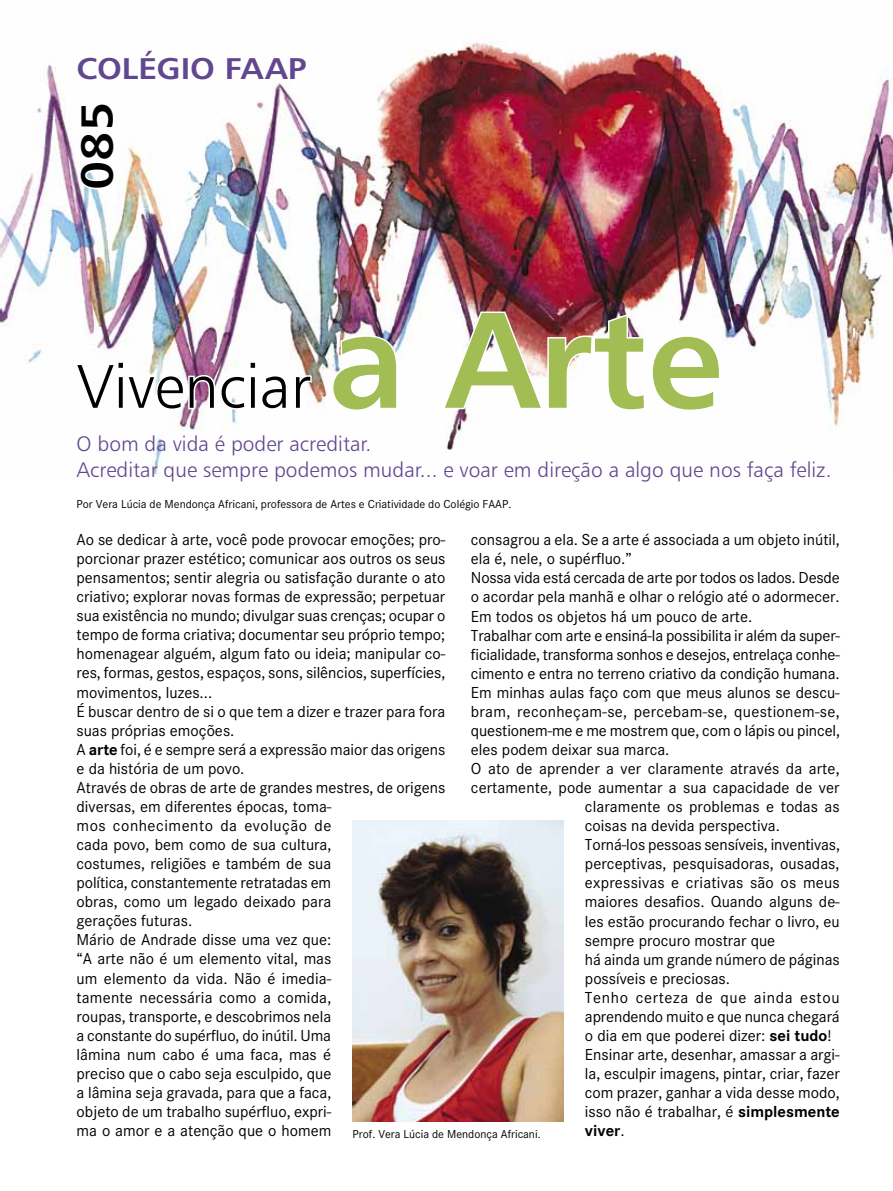
<style>
.page{position:relative;width:893px;height:1191px;background:#fff}
.page>*{position:absolute;margin:0;border:0;box-sizing:border-box;transform-origin:0 0}
.t1{font:61.5px "Humanist 777 BT Light B";color:#000}
.t2{font:45px "Humanist 777 BT Bold B";color:#000;scale:1.1 1}
.t3{font:30px "Humanist 777 BT Bold B";letter-spacing:-.005em;color:#614790;scale:1.1 1}
.t4{font:21px/25.5px "Humanist 777 BT Light B";color:#614790}
.t5{font:16.5px/19px "Corporate S";color:#000}
.t6{font:16.5px "Corporate S";letter-spacing:.02em;color:#000}
.t7{font:16.5px "Corporate S";letter-spacing:.04em;color:#000}
.t8{font:700 16.5px "Corporate S";color:#000}
.t9{font:12px "Corporate S";color:#000}
.s1{font-family:"Humanist 777 BT Bold B";font-size:136.5px;color:#a2bd54}
.s2{font-weight:700}
.s3{font-weight:400}
</style>
<div class="page">
<img style="left:0;top:41px;width:893px;height:435px">
<svg style="left:78px;top:102px;width:38px;height:89px"></svg>
<svg style="left:73px;top:361px;width:45px;height:51px"></svg>
<svg style="left:125px;top:373px;width:123px;height:41px"></svg>
<svg style="left:259px;top:373px;width:55px;height:38px"></svg>
<svg style="left:330px;top:334px;width:69px;height:78px"></svg>
<svg style="left:440px;top:309px;width:282px;height:103px"></svg>
<img style="left:353px;top:820px;width:211px;height:301px">
<svg style="left:75px;top:47px;width:106px;height:36px"></svg>
<svg style="left:189px;top:55px;width:27px;height:28px"></svg>
<svg style="left:224px;top:55px;width:85px;height:27px"></svg>
<h3 class="t3" style="left:77px;top:50px;width:211px">COLÉGIO FAAP</h3>
<h2 class="t2" style="left:69px;top:190px;width:82px;rotate:-90deg">085</h2>
<h1 class="t1" style="left:77px;top:348px;width:647px">Vivenciar <span class="s1">A ARTE</span></h1>
<p class="t4" style="left:77px;top:430px;width:757px">O bom da vida é poder acreditar.<br>Acreditar que sempre podemos mudar... e voar em direção a algo que nos faça feliz.</p>
<p class="t9" style="left:77px;top:498px;width:436px">Por Vera Lúcia de Mendonça Africani, professora de Artes e Criatividade do Colégio FAAP.</p>
<p class="t5" style="left:77px;top:530px;width:370px">Ao se dedicar à arte, você pode provocar emoções; pro&shy;porcionar prazer estético; comunicar aos outros os seus pensamentos; sentir alegria ou satisfação durante o ato criativo; explorar novas formas de expressão; perpetuar sua existência no mundo; divulgar suas crenças; ocupar o tempo de forma criativa; documentar seu próprio tempo; homenagear alguém, algum fato ou ideia; manipular co&shy;res, formas, gestos, espaços, sons, silêncios, superfícies, movimentos, luzes...<br>É buscar dentro de si o que tem a dizer e trazer para fora suas próprias emoções.<br>A <span class="s2">arte</span> foi, é e sempre será a expressão maior das origens e da história de um povo.<br>Através de obras de arte de grandes mestres, de origens diversas, em diferentes épocas, toma-<br>mos conhecimento da evolução de<br>cada povo, bem como de sua cultura,<br>costumes, religiões e também de sua<br>política, constantemente retratadas em<br>obras, como um legado deixado para<br>gerações futuras.<br>Mário de Andrade disse uma vez que:<br>“A arte não é um elemento vital, mas<br>um elemento da vida. Não é imedia-<br>tamente necessária como a comida,<br>roupas, transporte, e descobrimos nela<br>a constante do supérfluo, do inútil. Uma<br>lâmina num cabo é uma faca, mas é<br>preciso que o cabo seja esculpido, que<br>a lâmina seja gravada, para que a faca,<br>objeto de um trabalho supérfluo, expri-<br>ma o amor e a atenção que o homem</p>
<p class="t5" style="left:471px;top:530px;width:370px">consagrou a ela. Se a arte é associada a um objeto inútil,</p>
<p class="t5" style="left:471px;top:549px;width:162px">ela é, nele, o supérfluo.”</p>
<p class="t5" style="left:471px;top:568px;width:370px">Nossa vida está cercada de arte por todos os lados. Desde</p>
<p class="t5" style="left:471px;top:587px;width:370px">o acordar pela manhã e olhar o relógio até o adormecer.</p>
<p class="t5" style="left:471px;top:607px;width:283px">Em todos os objetos há um pouco de arte.</p>
<p class="t5" style="left:471px;top:626px;width:371px">Trabalhar com arte e ensiná-la possibilita ir além da super-</p>
<p class="t5" style="left:471px;top:645px;width:370px">ficialidade, transforma sonhos e desejos, entrelaça conhe-</p>
<p class="t5" style="left:471px;top:664px;width:370px">cimento e entra no terreno criativo da condição humana.</p>
<p class="t5" style="left:471px;top:683px;width:370px">Em minhas aulas faço com que meus alunos se descu-</p>
<p class="t6" style="left:471px;top:702px;width:370px">bram, reconheçam-se, percebam-se, questionem-se,</p>
<p class="t5" style="left:471px;top:721px;width:371px">questionem-me e me mostrem que, com o lápis ou pincel,</p>
<p class="t5" style="left:471px;top:740px;width:200px">eles podem deixar sua marca.</p>
<p class="t5" style="left:471px;top:759px;width:370px">O ato de aprender a ver claramente através da arte,</p>
<p class="t5" style="left:471px;top:778px;width:370px">certamente, pode aumentar a sua capacidade de ver</p>
<p class="t5" style="left:585px;top:797px;width:256px">claramente os problemas e todas as</p>
<p class="t5" style="left:585px;top:816px;width:196px">coisas na devida perspectiva.</p>
<p class="t5" style="left:585px;top:835px;width:256px">Torná-los pessoas sensíveis, inventivas,</p>
<p class="t5" style="left:585px;top:854px;width:256px">perceptivas, pesquisadoras, ousadas,</p>
<p class="t5" style="left:585px;top:873px;width:256px">expressivas e criativas são os meus</p>
<p class="t5" style="left:585px;top:892px;width:256px">maiores desafios. Quando alguns de-</p>
<p class="t5" style="left:585px;top:911px;width:256px">les estão procurando fechar o livro, eu</p>
<p class="t5" style="left:585px;top:931px;width:192px">sempre procuro mostrar que</p>
<p class="t5" style="left:585px;top:950px;width:256px">há ainda um grande número de páginas</p>
<p class="t5" style="left:585px;top:969px;width:147px">possíveis e preciosas.</p>
<p class="t7" style="left:585px;top:988px;width:256px">Tenho certeza de que ainda estou</p>
<p class="t5" style="left:585px;top:1007px;width:256px">aprendendo muito e que nunca chegará</p>
<p class="t5" style="left:585px;top:1026px;width:248px">o dia em que poderei dizer: <span class="s2">sei tudo</span>!</p>
<p class="t5" style="left:585px;top:1045px;width:256px">Ensinar arte, desenhar, amassar a argi-</p>
<p class="t5" style="left:585px;top:1064px;width:256px">la, esculpir imagens, pintar, criar, fazer</p>
<p class="t5" style="left:585px;top:1083px;width:256px">com prazer, ganhar a vida desse modo,</p>
<p class="t5" style="left:585px;top:1102px;width:256px">isso não é trabalhar, é <span class="s2">simplesmente</span></p>
<p class="t8" style="left:585px;top:1121px;width:41px">viver<span class="s3">.</span></p>
<p class="t9" style="left:353px;top:1127px;width:190px">Prof. Vera Lúcia de Mendonça Africani.</p>
</div>
